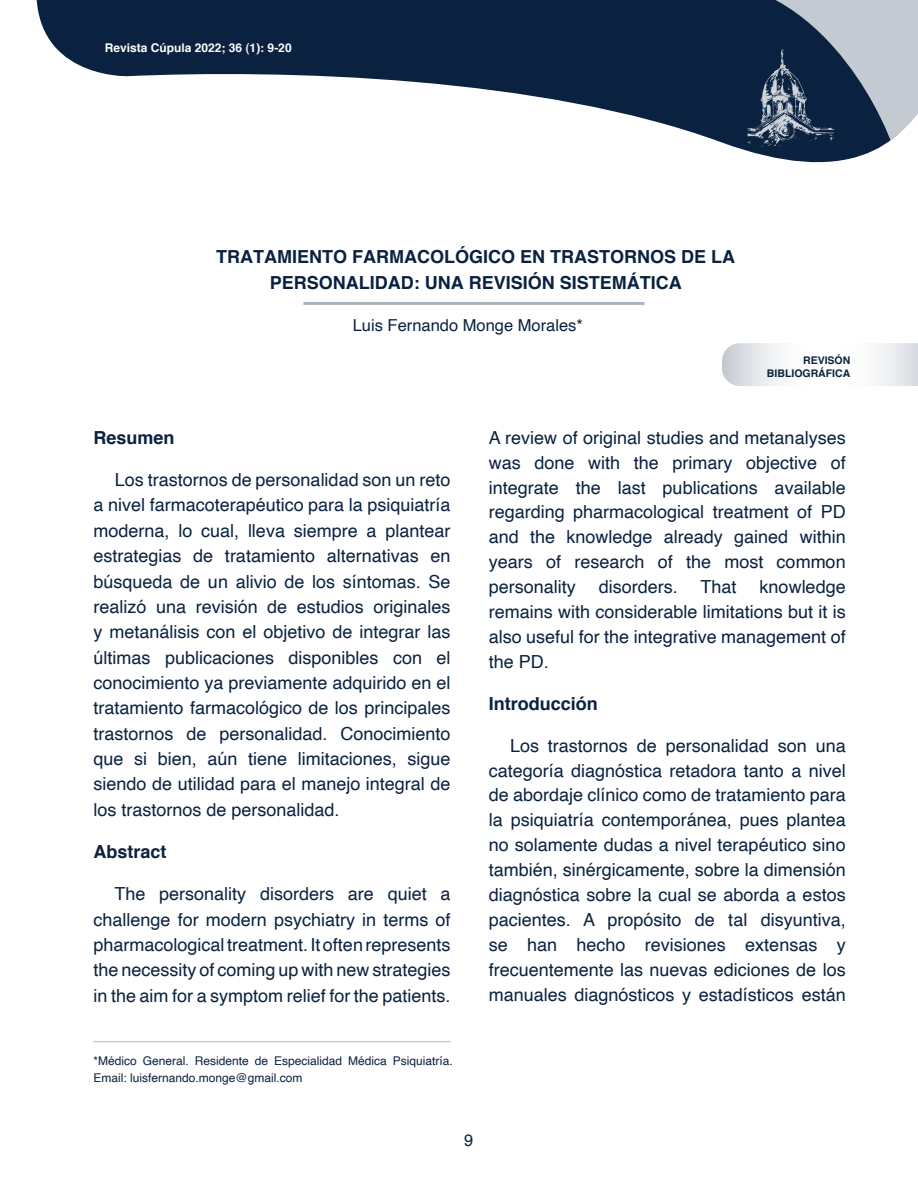
<style>
.page{position:relative;width:918px;height:1188px;background:#fff}
.page>*{position:absolute;margin:0;border:0;box-sizing:border-box;transform-origin:0 0}
.t1{font:18px/24.9px "Helvetica";color:#0a2240;text-align:justify}
.t2{font:700 18px/25.5px "Helvetica";color:#0a2240;text-align:center}
.t3{font:16.5px "Helvetica";color:#0a2240}
.t4{font:12px/16.5px "Helvetica";color:#0a2240}
.t5{font:700 12px "Helvetica";color:#fff}
.t6{font:700 10.5px/13.5px "Helvetica";color:#0a2240;text-align:right}
</style>
<div class="page">
<svg style="left:36px;top:0;width:844px;height:163px;fill:#0a2240"></svg>
<svg style="left:702px;top:0;width:216px;height:147px;background:#516277"></svg>
<svg style="left:722px;top:343px;width:196px;height:43px"></svg>
<hr style="left:303px;top:302px;width:342px;height:3px;background:#0a2240">
<hr style="left:94px;top:1041px;width:356px;height:1px;background:#0a2240">
<p class="t5" style="left:105px;top:40px;width:188px">Revista Cúpula 2022; 36 (1): 9-20</p>
<p class="t2" style="left:216px;top:244px;width:520px">TRATAMIENTO FARMACOLÓGICO EN TRASTORNOS DE LA<br>PERSONALIDAD: UNA REVISIÓN SISTEMÁTICA</p>
<p class="t3" style="left:353px;top:312px;width:232px">Luis Fernando Monge Morales*</p>
<p class="t6" style="left:767px;top:353px;width:85px">REVISÓN<br>BIBLIOGRÁFICA</p>
<p class="t2" style="left:94px;top:424px;width:83px">Resumen</p>
<p class="t1" style="left:94px;top:468px;width:358px;line-height:25.3px;text-indent:21px">Los trastornos de personalidad son un reto a nivel farmacoterapéutico para la psiquiatría moderna, lo cual, lleva siempre a plantear estrategias de tratamiento alternativas en búsqueda de un alivio de los síntomas. Se realizó una revisión de estudios originales y metanálisis con el objetivo de integrar las últimas publicaciones disponibles con el conocimiento ya previamente adquirido en el tratamiento farmacológico de los principales trastornos de personalidad. Conocimiento que si bien, aún tiene limitaciones, sigue siendo de utilidad para el manejo integral de los trastornos de personalidad.</p>
<p class="t2" style="left:94px;top:838px;width:75px">Abstract</p>
<p class="t1" style="left:94px;top:882px;width:358px;line-height:25.3px;text-indent:21px">The personality disorders are quiet a challenge for modern psychiatry in terms of pharmacological treatment. It often represents the necessity of coming up with new strategies in the aim for a symptom relief for the patients.</p>
<p class="t1" style="left:489px;top:426px;width:358px">A review of original studies and metanalyses was done with the primary objective of integrate the last publications available regarding pharmacological treatment of PD and the knowledge already gained within years of research of the most common personality</p>
<p class="t1" style="left:489px;top:575px;width:358px;text-indent:271px">knowledge remains with considerable limitations but it is also useful for the integrative management of the PD.</p>
<p class="t2" style="left:489px;top:690px;width:111px">Introducción</p>
<p class="t1" style="left:489px;top:733px;width:358px;text-indent:21px">Los trastornos de personalidad son una categoría diagnóstica retadora tanto a nivel de abordaje clínico como de tratamiento para la psiquiatría contemporánea, pues plantea no solamente dudas a nivel terapéutico sino también, sinérgicamente, sobre la dimensión diagnóstica sobre la cual se aborda a estos pacientes. A propósito de tal disyuntiva, se han hecho revisiones extensas y frecuentemente las nuevas ediciones de los manuales diagnósticos y estadísticos están</p>
<p class="t1" style="left:599px;top:575px;width:81px">disorders.</p>
<p class="t1" style="left:701px;top:575px;width:38px">That</p>
<p class="t4" style="left:94px;top:1053px;width:361px">*Médico General. Residente de Especialidad Médica Psiquiatría.<br>Email: luisfernando.monge@gmail.com</p>
<p class="t3" style="left:464px;top:1128px;width:11px">9</p>
</div>
